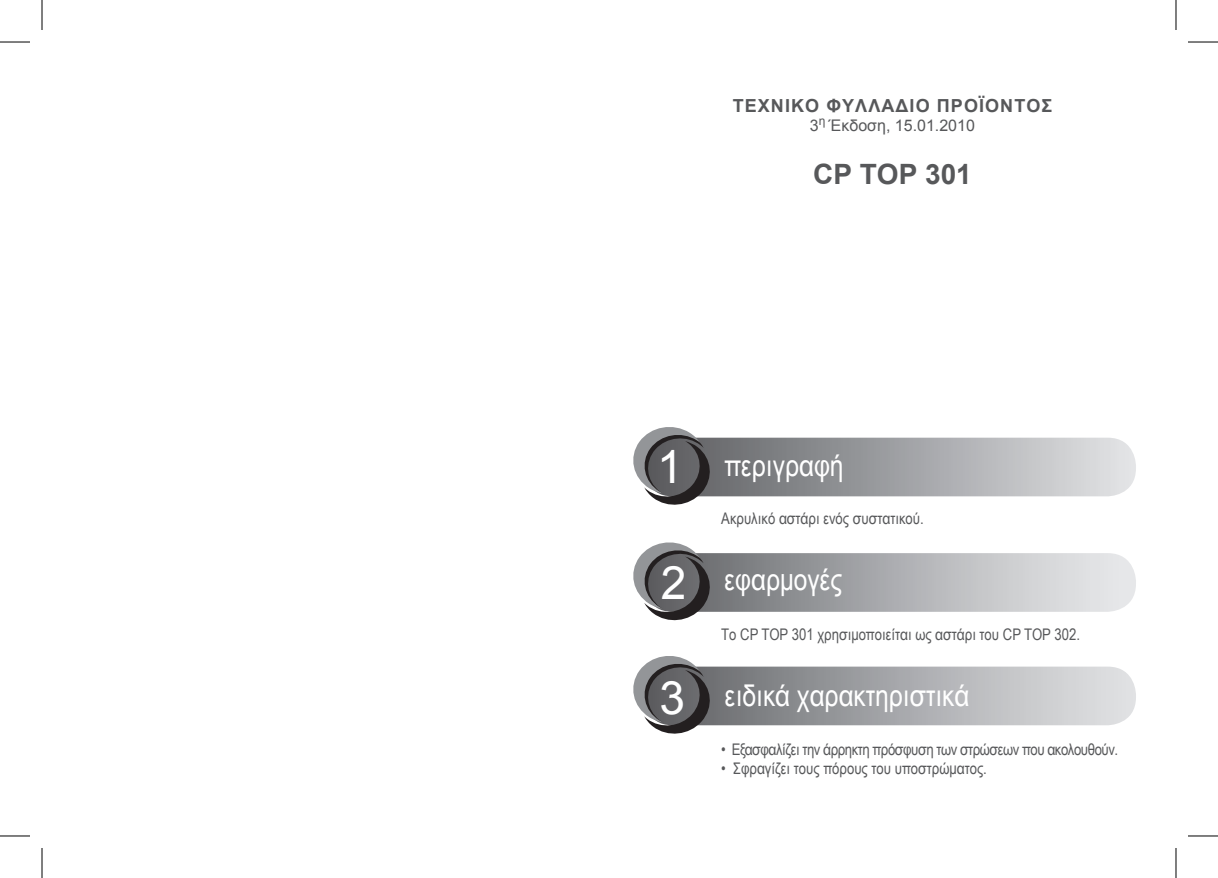
<style>
.page{position:relative;width:1218px;height:878px;background:#fff}
.page>*{position:absolute;margin:0;border:0;box-sizing:border-box;transform-origin:0 0}
.t1{font:30px "Arial Narrow";color:#fff}
.t2{font:700 28px "Arial";color:#57585a}
.t3{font:700 18px "Arial";letter-spacing:.06em;color:#57585a}
.t4{font:16px "Arial Narrow";color:#57585a}
.t5{font:16px "Arial Narrow";letter-spacing:-.025em;color:#57585a}
.t6{font:16px "Arial";color:#57585a}
.s1{font-family:"Arial";font-size:46px}
</style>
<div class="page">
<svg style="left:644px;top:438px;width:492px;height:58px;background:#a6a7aa"></svg>
<svg style="left:633px;top:427px;width:80px;height:78px"></svg>
<svg style="left:644px;top:553px;width:492px;height:59px;background:#b2b3b6"></svg>
<svg style="left:633px;top:542px;width:80px;height:79px"></svg>
<svg style="left:644px;top:666px;width:492px;height:59px;background:#acadb0"></svg>
<svg style="left:633px;top:656px;width:80px;height:78px"></svg>
<hr style="left:0;top:42px;width:30px;height:1px;background:#000">
<hr style="left:1188px;top:42px;width:30px;height:1px;background:#000">
<hr style="left:0;top:835px;width:30px;height:1px;background:#000">
<hr style="left:1188px;top:835px;width:30px;height:1px;background:#000">
<hr style="left:42px;top:0;width:1px;height:30px;background:#000">
<hr style="left:42px;top:848px;width:1px;height:30px;background:#000">
<hr style="left:1176px;top:0;width:1px;height:30px;background:#000">
<hr style="left:1176px;top:848px;width:1px;height:30px;background:#000">
<p class="t3" style="left:733px;top:94px;width:321px">TEXNIKΟ ΦΥΛΛΑΔΙΟ ΠΡΟΪΟΝΤΟΣ</p>
<p class="t6" style="left:810px;top:115px;width:166px">3<sup>η</sup> Έκδοση, 15.01.2010</p>
<h2 class="t2" style="left:813px;top:156px;width:160px">CP TOP 301</h2>
<h1 class="t1" style="left:657px;top:444px;width:188px"><span class="s1">1</span> περιγραφή</h1>
<p class="t4" style="left:721px;top:507px;width:204px">Ακρυλικό αστάρι ενός συστατικού.</p>
<h1 class="t1" style="left:661px;top:557px;width:183px"><span class="s1">2</span> εφαρμογές</h1>
<p class="t4" style="left:721px;top:622px;width:360px">Το CP TOP 301 χρησιμοποιείται ως αστάρι του CP TOP 302.</p>
<h1 class="t1" style="left:659px;top:673px;width:312px"><span class="s1">3</span> ειδικά χαρακτηριστικά</h1>
<p class="t5" style="left:721px;top:737px;width:398px">• Εξασφαλίζει την άρρηκτη πρόσφυση των στρώσεων που ακολουθούν.</p>
<p class="t4" style="left:721px;top:756px;width:267px">• Σφραγίζει τους πόρους του υποστρώματος.</p>
</div>
